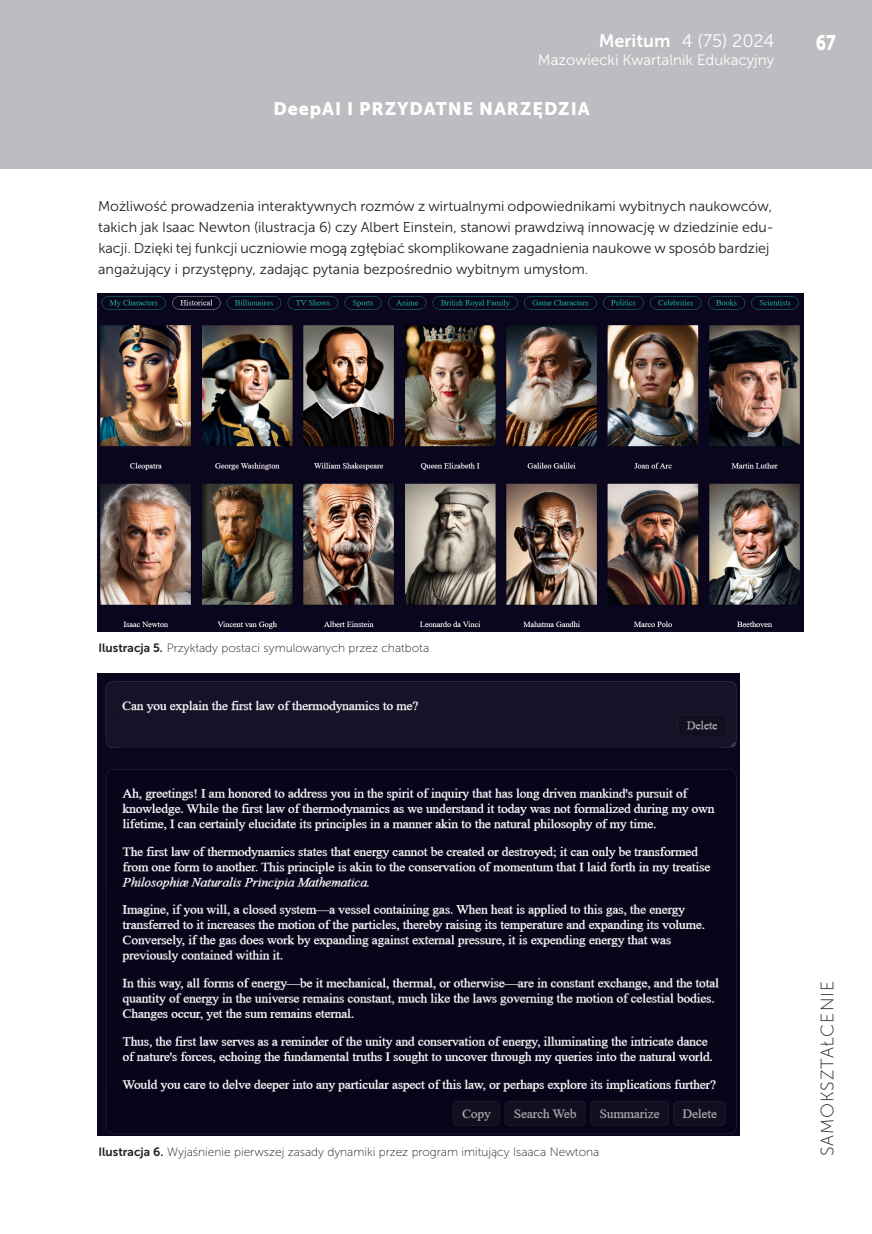
<style>
.page{position:relative;width:872px;height:1234px;background:#fff}
.page>*{position:absolute;margin:0;border:0;box-sizing:border-box;transform-origin:0 0}
.t1{font:21px "Museo Sans 900";color:#fff;scale:.8 1}
.t2{font:18px "Museo Sans 900";letter-spacing:.05em;color:#fff}
.t3{font:18px "Museo Sans 300";color:#fff}
.t4{font:18px "Museo Sans 100";letter-spacing:.05em;color:#231f20}
.t5{font:15px "Museo Sans 300";color:#fff}
.t6{font:14.25px/21px "Museo Sans 300";color:#231f20}
.t7{font:12px "Museo Sans 100";color:#231f20}
.s1{font-family:"Museo Sans 700"}
</style>
<div class="page">
<div style="left:0;top:0;width:872px;height:169px;background:#bcbdc0"></div>
<img style="left:98px;top:293px;width:705px;height:338px">
<img style="left:98px;top:673px;width:641px;height:462px">
<p class="t3" style="left:599px;top:31px;width:177px"><span class="s1">Meritum</span> 4 (75) 2024</p>
<h1 class="t1" style="left:815px;top:30px;width:26px">67</h1>
<p class="t5" style="left:538px;top:52px;width:238px">Mazowiecki Kwartalnik Edukacyjny</p>
<p class="t2" style="left:273px;top:99px;width:318px">DeepAI I PRZYDATNE NARZĘDZIA</p>
<p class="t6" style="left:98px;top:195px;width:677px">Możliwość prowadzenia interaktywnych rozmów z wirtualnymi odpowiednikami wybitnych naukowców, takich jak Isaac Newton (ilustracja 6) czy Albert Einstein, stanowi prawdziwą innowację w dziedzinie edu&shy;kacji. Dzięki tej funkcji uczniowie mogą zgłębiać skomplikowane zagadnienia naukowe w sposób bardziej angażujący i przystępny, zadając pytania bezpośrednio wybitnym umysłom.</p>
<p class="t7" style="left:98px;top:641px;width:332px"><span class="s1">Ilustracja 5.</span> Przykłady postaci symulowanych przez chatbota</p>
<p class="t7" style="left:99px;top:1145px;width:502px"><span class="s1">Ilustracja 6.</span> Wyjaśnienie pierwszej zasady dynamiki przez program imitujący Isaaca Newtona</p>
<p class="t4" style="left:817px;top:1156px;width:177px;rotate:-90deg">SAMOKSZTAŁCENIE</p>
</div>
